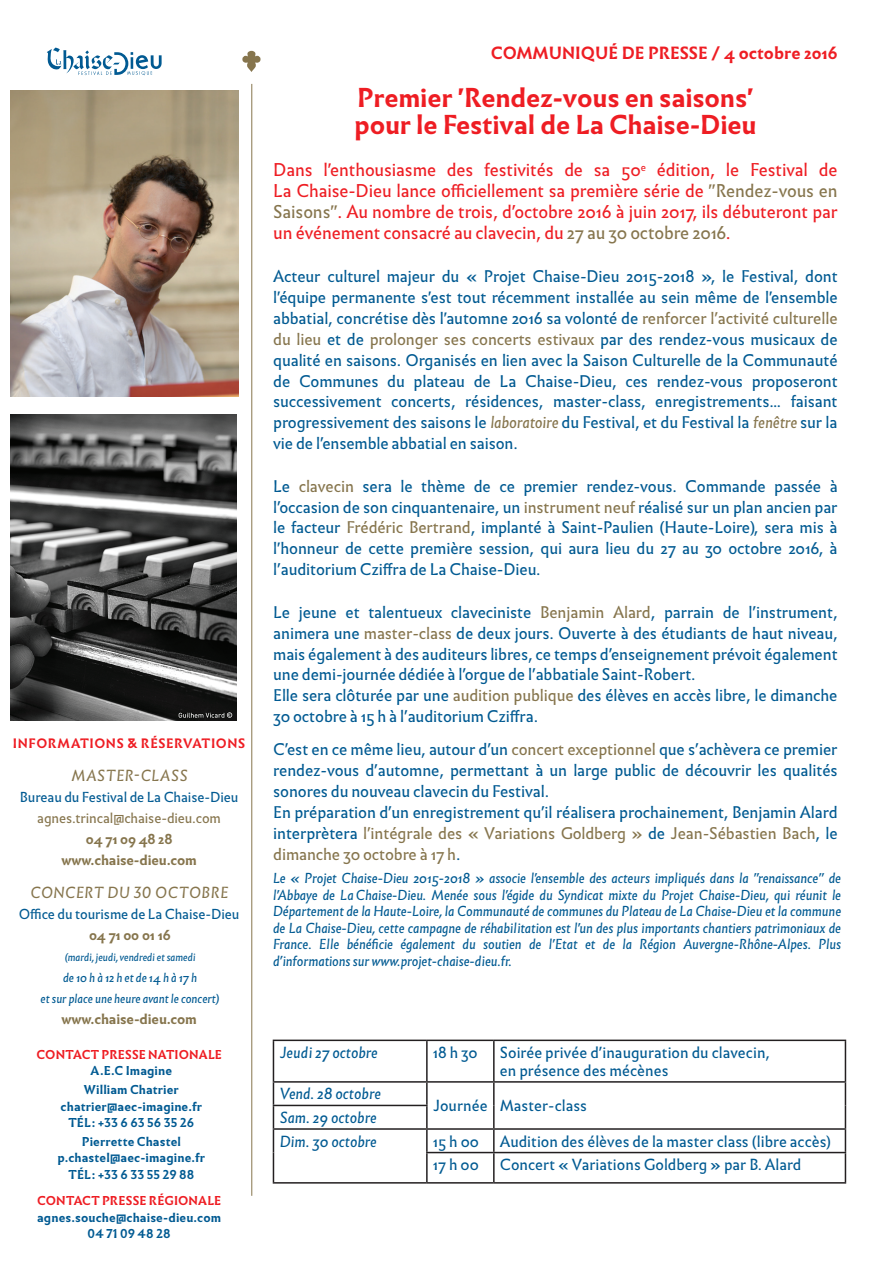
<style>
.page{position:relative;width:893px;height:1263px;background:#fff}
.page>*{position:absolute;margin:0;border:0;box-sizing:border-box;transform-origin:0 0}
.t1{font:700 25.5px/27px "Infini";letter-spacing:-.01em;color:#ee1d23}
.t2{font:17.25px/21px "Infini";letter-spacing:-.01em;color:#ee1d23;text-align:justify}
.t3{font:700 16.5px "Infini";color:#ee1d23}
.t4{font:15.75px/21px "Infini";letter-spacing:-.01em;color:#015a92;text-align:justify}
.t5{font:15px/18px "Infini";color:#015a92}
.t6{font:italic 15px/23.5px "Infini";color:#015a92}
.t7{font:italic 15px "Infini";letter-spacing:.03em;color:#86754d}
.t8{font:italic 13.5px/16.5px "Infini";letter-spacing:-.01em;color:#015a92;text-align:justify}
.t9{font:13.5px "Infini";letter-spacing:-.01em;color:#015a92}
.t10{font:700 13.5px/21px "Infini";letter-spacing:-.01em;color:#86754d;text-align:center}
.t11{font:13.5px "Infini";letter-spacing:-.01em;color:#86754d}
.t12{font:700 12.75px "Infini";letter-spacing:.045em;color:#ee1d23}
.t13{font:700 12px/16.5px "Infini";letter-spacing:.005em;color:#015a92;text-align:center}
.t14{font:italic 12px/21px "Infini";letter-spacing:-.01em;color:#015a92;text-align:center}
.t15{font:700 12px "Infini";letter-spacing:.01em;color:#ee1d23}
.t16{font:italic 10.5px "Infini";letter-spacing:-.01em;color:#015a92}
.s1{color:#86754d}
.s2{font-style:italic;color:#86754d}
</style>
<div class="page">
<svg style="left:47px;top:48px;width:115px;height:27px"></svg>
<hr style="left:251px;top:84px;width:1px;height:1112px;background:#86754d">
<svg style="left:242px;top:50px;width:19px;height:22px"></svg>
<img style="left:11px;top:90px;width:227px;height:306px">
<hr style="left:273px;top:1039px;width:154px;height:2px;background:#231f20">
<hr style="left:273px;top:1041px;width:1px;height:40px;background:#231f20">
<hr style="left:427px;top:1039px;width:67px;height:2px;background:#231f20">
<hr style="left:426px;top:1041px;width:2px;height:40px;background:#231f20">
<hr style="left:494px;top:1039px;width:352px;height:2px;background:#231f20">
<hr style="left:493px;top:1041px;width:2px;height:40px;background:#231f20">
<hr style="left:845px;top:1041px;width:1px;height:40px;background:#231f20">
<hr style="left:273px;top:1081px;width:154px;height:2px;background:#231f20">
<hr style="left:427px;top:1081px;width:67px;height:2px;background:#231f20">
<hr style="left:426px;top:1083px;width:2px;height:22px;background:#231f20">
<hr style="left:494px;top:1081px;width:352px;height:2px;background:#231f20">
<hr style="left:493px;top:1083px;width:2px;height:22px;background:#231f20">
<hr style="left:273px;top:1105px;width:155px;height:1px;background:#231f20">
<hr style="left:426px;top:1106px;width:2px;height:22px;background:#231f20">
<hr style="left:493px;top:1105px;width:2px;height:23px;background:#231f20">
<hr style="left:273px;top:1128px;width:154px;height:2px;background:#231f20">
<svg style="left:273px;top:1083px;width:1px;height:69px"></svg>
<hr style="left:427px;top:1128px;width:67px;height:2px;background:#231f20">
<hr style="left:426px;top:1130px;width:2px;height:22px;background:#231f20">
<hr style="left:494px;top:1128px;width:352px;height:2px;background:#231f20">
<hr style="left:493px;top:1130px;width:2px;height:22px;background:#231f20">
<hr style="left:273px;top:1152px;width:1px;height:30px;background:#231f20">
<hr style="left:426px;top:1152px;width:68px;height:1px;background:#231f20">
<hr style="left:426px;top:1153px;width:2px;height:29px;background:#231f20">
<hr style="left:494px;top:1152px;width:352px;height:1px;background:#231f20">
<hr style="left:493px;top:1153px;width:2px;height:29px;background:#231f20">
<svg style="left:845px;top:1083px;width:1px;height:99px"></svg>
<hr style="left:273px;top:1182px;width:154px;height:1px;background:#231f20">
<hr style="left:427px;top:1182px;width:67px;height:1px;background:#231f20">
<hr style="left:494px;top:1182px;width:352px;height:1px;background:#231f20">
<img style="left:11px;top:414px;width:226px;height:306px">
<p class="t12" style="left:13px;top:733px;width:234px">INFORMATIONS &amp; RÉSERVATIONS</p>
<p class="t7" style="left:71px;top:764px;width:118px">MASTER-CLASS</p>
<p class="t9" style="left:20px;top:787px;width:220px">Bureau du Festival de La Chaise-Dieu</p>
<p class="t11" style="left:37px;top:808px;width:185px">agnes.trincal@chaise-dieu.com</p>
<p class="t10" style="left:61px;top:829px;width:137px">04 71 09 48 28 www.chaise-dieu.com</p>
<p class="t7" style="left:30px;top:881px;width:200px">CONCERT DU 30 OCTOBRE</p>
<p class="t9" style="left:19px;top:904px;width:222px">Office du tourisme de La Chaise-Dieu</p>
<p class="t10" style="left:89px;top:925px;width:83px">04 71 00 01 16</p>
<p class="t16" style="left:64px;top:949px;width:132px">(mardi, jeudi, vendredi et samedi</p>
<p class="t14" style="left:40px;top:966px;width:181px">de 10 h à 12 h et de 14 h à 17 h<br>et sur place une heure avant le concert)</p>
<p class="t10" style="left:61px;top:1009px;width:137px">www.chaise-dieu.com</p>
<p class="t15" style="left:36px;top:1045px;width:187px">CONTACT PRESSE NATIONALE</p>
<p class="t13" style="left:84px;top:1061px;width:97px;line-height:18.9px">A.E.C Imagine<br>William Chatrier</p>
<p class="t13" style="left:61px;top:1098px;width:143px">chatrier@aec-imagine.fr<br>TÉL : +33 6 63 56 35 26</p>
<p class="t13" style="left:58px;top:1133px;width:149px">Pierrette Chastel p.chastel@aec-imagine.fr<br>TÉL : +33 6 33 55 29 88</p>
<p class="t15" style="left:37px;top:1191px;width:186px">CONTACT PRESSE RÉGIONALE</p>
<p class="t13" style="left:37px;top:1209px;width:185px">agnes.souche@chaise-dieu.com<br>04 71 09 48 28</p>
<p class="t3" style="left:491px;top:41px;width:348px">COMMUNIQUÉ DE PRESSE / 4 octobre 2016</p>
<h1 class="t1" style="left:354px;top:85px;width:404px">Premier 'Rendez-vous en saisons' pour le Festival de La Chaise-Dieu</h1>
<p class="t2" style="left:273px;top:159px;width:566px">Dans l'enthousiasme des festivités de sa 50<sup>e</sup> édition, le Festival de La Chaise-Dieu lance officiellement sa première série de <span class="s1">"Rendez-vous en Saisons"</span>. Au nombre de trois, d’octobre 2016 à juin 2017, ils débuteront par un événement consacré au clavecin, du <span class="s1">27 au 30 octobre 2016</span>.</p>
<p class="t4" style="left:273px;top:264px;width:566px">Acteur culturel majeur du « Projet Chaise-Dieu 2015-2018 », le Festival, dont l'équipe permanente s'est tout récemment installée au sein même de l'ensemble abbatial, concrétise dès l'automne 2016 sa volonté de <span class="s1">renforcer l’activité culturelle du lieu</span> et de <span class="s1">prolonger ses concerts estivaux</span> par des rendez-vous musicaux de qualité en saisons. Organisés en lien avec la Saison Culturelle de la Communauté de Communes du plateau de La Chaise-Dieu, ces rendez-vous proposeront successivement concerts, résidences, master-class, enregistrements… faisant progressivement des saisons le <span class="s2">laboratoire</span> du Festival, et du Festival la <span class="s2">fenêtre</span> sur la vie de l’ensemble abbatial en saison.</p>
<p class="t4" style="left:273px;top:474px;width:566px">Le <span class="s1">clavecin</span> sera le thème de ce premier rendez-vous. Commande passée à l’occasion de son cinquantenaire, un <span class="s1">instrument neuf</span> réalisé sur un plan ancien par le facteur <span class="s1">Frédéric Bertrand</span>, implanté à Saint-Paulien (Haute-Loire), sera mis à l'honneur de cette première session, qui aura lieu du 27 au 30 octobre 2016, à l’auditorium Cziffra de La Chaise-Dieu.</p>
<p class="t4" style="left:273px;top:600px;width:566px;text-align:left">Le jeune et talentueux claveciniste <span class="s1">Benjamin Alard</span>, parrain de l’instrument, animera une <span class="s1">master-class</span> de deux jours. Ouverte à des étudiants de haut niveau, mais également à des auditeurs libres, ce temps d’enseignement prévoit également une demi-journée dédiée à l’orgue de l’abbatiale Saint-Robert.<br>Elle sera clôturée par une <span class="s1">audition publique</span> des élèves en accès libre, le dimanche 30 octobre à 15 h à l’auditorium Cziffra.</p>
<p class="t4" style="left:273px;top:738px;width:566px;text-align:left">C’est en ce même lieu, autour d’un <span class="s1">concert exceptionnel</span> que s’achèvera ce premier rendez-vous d’automne, permettant à un large public de découvrir les qualités sonores du nouveau clavecin du Festival.<br>En préparation d’un enregistrement qu’il réalisera prochainement, Benjamin Alard interprètera <span class="s1">l’intégrale des « Variations Goldberg »</span> de <span class="s1">Jean-Sébastien Bach</span>, le <span class="s1">dimanche 30 octobre à 17 h</span>.</p>
<p class="t8" style="left:273px;top:869px;width:570px">Le « Projet Chaise-Dieu 2015-2018 » associe l'ensemble des acteurs impliqués dans la "renaissance" de l'Abbaye de La Chaise-Dieu. Menée sous l'égide du Syndicat mixte du Projet Chaise-Dieu, qui réunit le Département de la Haute-Loire, la Communauté de communes du Plateau de La Chaise-Dieu et la commune de La Chaise-Dieu, cette campagne de réhabilitation est l'un des plus importants chantiers patrimoniaux de France. Elle bénéficie également du soutien de l'Etat et de la Région Auvergne-Rhône-Alpes. Plus d’informations sur www.projet-chaise-dieu.fr.</p>
<p class="t6" style="left:279px;top:1040px;width:100px">Jeudi 27 octobre</p>
<p class="t5" style="left:433px;top:1042px;width:46px">18 h 30</p>
<p class="t5" style="left:500px;top:1042px;width:272px">Soirée privée d’inauguration du clavecin, en présence des mécènes</p>
<p class="t6" style="left:279px;top:1081px;width:103px">Vend. 28 octobre</p>
<p class="t5" style="left:433px;top:1096px;width:155px">Journée Master-class</p>
<p class="t6" style="left:279px;top:1105px;width:99px">Sam. 29 octobre<br>Dim. 30 octobre</p>
<p class="t5" style="left:433px;top:1131px;width:48px">15 h 00</p>
<p class="t5" style="left:500px;top:1131px;width:333px">Audition des élèves de la master class (libre accès)</p>
<p class="t5" style="left:433px;top:1155px;width:47px">17 h 00</p>
<p class="t5" style="left:500px;top:1155px;width:303px">Concert « Variations Goldberg » par B. Alard</p>
</div>
